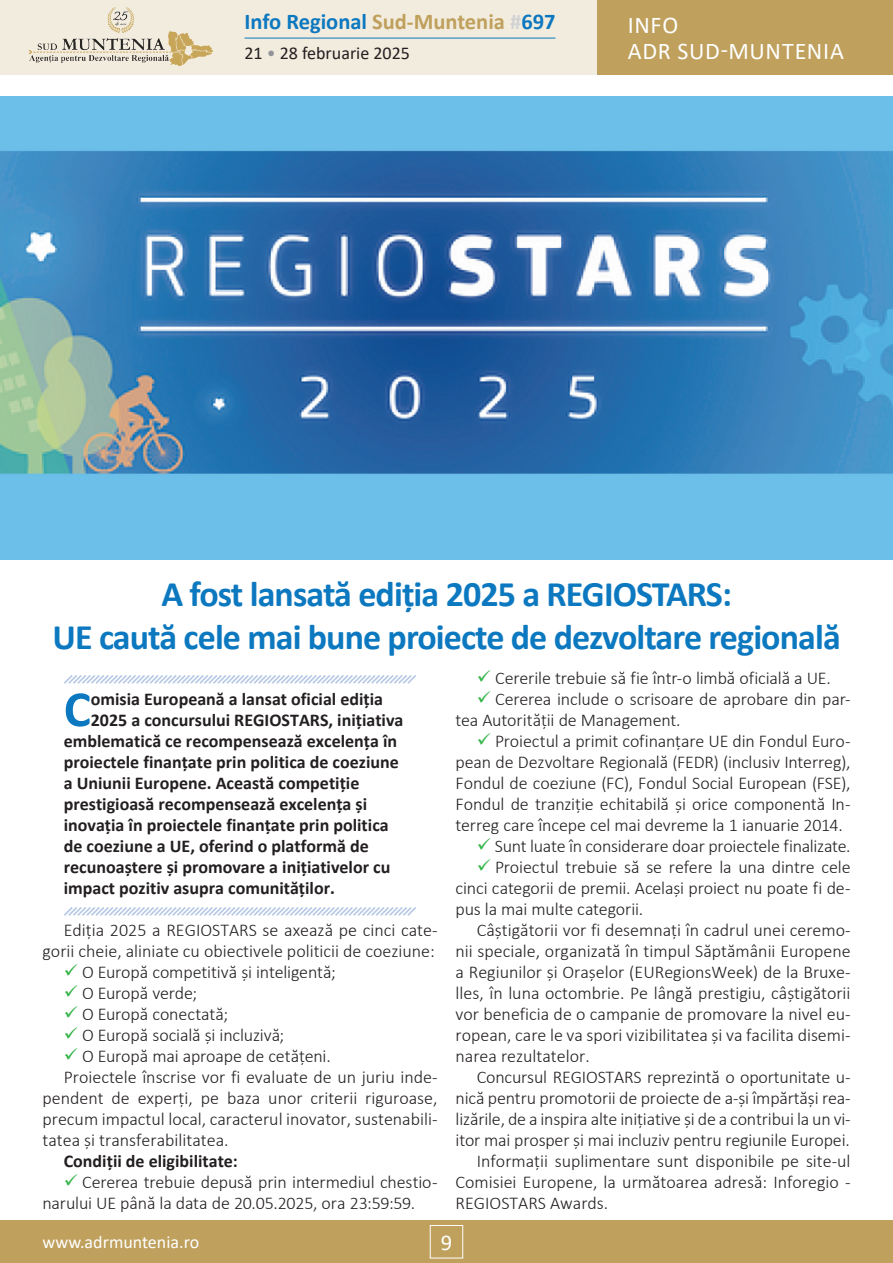
<style>
.page{position:relative;width:893px;height:1263px;background:#fff}
.page>*{position:absolute;margin:0;border:0;box-sizing:border-box;transform-origin:0 0}
.t1{font:700 51.15px "Calibri";color:#0c78bf}
.t2{font:700 36px/43.2px "Calibri";letter-spacing:-.025em;color:#0c78bf;text-align:center}
.t3{font:24px/25.5px "Calibri";letter-spacing:.03em;color:#fff}
.t4{font:700 22.5px "Calibri";color:#0c78bf}
.t5{font:22.5px "Calibri";color:#fff}
.t6{font:300 18px/21px "Calibri";color:#231f20}
.t7{font:700 18px "Calibri";color:#231f20}
.t8{font:18px "Calibri";color:#fff}
.t9{font:18px "Calibri";color:#231f20}
.s1{color:#bfa05c}
.s2{color:#d1d2d4}
.s3{color:#939598}
</style>
<div class="page">
<div style="left:0;top:1220px;width:893px;height:43px;background:#bfa05c"></div>
<div style="left:430px;top:1225px;width:33px;height:33px;border:1px solid #fff"></div>
<div style="left:0;top:0;width:893px;height:75px;background:#f2ecdf"></div>
<div style="left:597px;top:0;width:296px;height:75px;background:#bfa05c"></div>
<hr style="left:244px;top:38px;width:311px;height:1px;background:#0c78bf">
<img style="left:28px;top:7px;width:185px;height:59px">
<svg style="left:64px;top:675px;width:352px;height:9px"></svg>
<svg style="left:64px;top:907px;width:352px;height:9px"></svg>
<img style="left:0;top:96px;width:893px;height:463px">
<p class="t4" style="left:244px;top:6px;width:313px">Info Regional <span class="s1">Sud-Muntenia</span> <span class="s2">#</span>697</p>
<p class="t9" style="left:244px;top:41px;width:167px">21 <span class="s3">•</span> 28 februarie 2025</p>
<h3 class="t3" style="left:628px;top:12px;width:218px">INFO<br>ADR SUD-MUNTENIA</h3>
<h2 class="t2" style="left:53px;top:572px;width:790px">A fost lansată ediția 2025 a REGIOSTARS:<br>UE caută cele mai bune proiecte de dezvoltare regională</h2>
<h1 class="t1" style="left:64px;top:673px;width:29px">C</h1>
<p class="t7" style="left:91px;top:686px;width:294px">omisia Europeană a lansat oficial ediția</p>
<p class="t6" style="left:495px;top:667px;width:337px">Cererile trebuie să fie într-o limbă oficială a UE.</p>
<p class="t6" style="left:495px;top:688px;width:357px">Cererea include o scrisoare de aprobare din par-</p>
<p class="t6" style="left:456px;top:709px;width:227px">tea Autorității de Management.</p>
<p class="t6" style="left:495px;top:730px;width:357px">Proiectul a primit cofinanțare UE din Fondul Euro-</p>
<p class="t6" style="left:456px;top:751px;width:396px">pean de Dezvoltare Regională (FEDR) (inclusiv Interreg),</p>
<p class="t6" style="left:456px;top:773px;width:397px">Fondul de coeziune (FC), Fondul Social European (FSE),</p>
<p class="t6" style="left:456px;top:794px;width:396px">Fondul de tranziție echitabilă și orice componentă In-</p>
<p class="t6" style="left:456px;top:815px;width:389px">terreg care începe cel mai devreme la 1 ianuarie 2014.</p>
<p class="t6" style="left:495px;top:836px;width:357px">Sunt luate în considerare doar proiectele finalizate.</p>
<p class="t6" style="left:495px;top:857px;width:357px">Proiectul trebuie să se refere la una dintre cele</p>
<p class="t6" style="left:456px;top:878px;width:396px">cinci categorii de premii. Același proiect nu poate fi de-</p>
<p class="t6" style="left:456px;top:899px;width:189px">pus la mai multe categorii.</p>
<p class="t6" style="left:477px;top:920px;width:375px">Câștigătorii vor fi desemnați în cadrul unei ceremo-</p>
<p class="t6" style="left:456px;top:941px;width:396px">nii speciale, organizată în timpul Săptămânii Europene</p>
<p class="t6" style="left:456px;top:962px;width:396px">a Regiunilor și Orașelor (EURegionsWeek) de la Bruxe-</p>
<p class="t6" style="left:456px;top:983px;width:396px">lles, în luna octombrie. Pe lângă prestigiu, câștigătorii</p>
<p class="t6" style="left:456px;top:1004px;width:396px">vor beneficia de o campanie de promovare la nivel eu-</p>
<p class="t6" style="left:456px;top:1025px;width:396px">ropean, care le va spori vizibilitatea și va facilita disemi-</p>
<p class="t6" style="left:456px;top:1046px;width:136px">narea rezultatelor.</p>
<p class="t6" style="left:477px;top:1067px;width:375px">Concursul REGIOSTARS reprezintă o oportunitate u-</p>
<p class="t6" style="left:456px;top:1088px;width:397px">nică pentru promotorii de proiecte de a-și împărtăși rea-</p>
<p class="t6" style="left:456px;top:1109px;width:397px">lizările, de a inspira alte inițiative și de a contribui la un vi-</p>
<p class="t6" style="left:456px;top:1130px;width:396px">itor mai prosper și mai incluziv pentru regiunile Europei.</p>
<p class="t6" style="left:477px;top:1151px;width:375px">Informații suplimentare sunt disponibile pe site-ul</p>
<p class="t6" style="left:456px;top:1172px;width:396px">Comisiei Europene, la următoarea adresă: Inforegio -</p>
<p class="t6" style="left:456px;top:1193px;width:154px">REGIOSTARS Awards.</p>
<p class="t7" style="left:91px;top:707px;width:314px">2025 a concursului REGIOSTARS, inițiativa</p>
<p class="t7" style="left:64px;top:728px;width:335px">emblematică ce recompensează excelența în</p>
<p class="t7" style="left:64px;top:749px;width:337px">proiectele finanțate prin politica de coeziune</p>
<p class="t7" style="left:64px;top:770px;width:297px">a Uniunii Europene. Această competiție</p>
<p class="t7" style="left:64px;top:791px;width:305px">prestigioasă recompensează excelența și</p>
<p class="t7" style="left:64px;top:812px;width:326px">inovația în proiectele finanțate prin politica</p>
<p class="t7" style="left:64px;top:833px;width:306px">de coeziune a UE, oferind o platformă de</p>
<p class="t7" style="left:64px;top:854px;width:328px">recunoaștere și promovare a inițiativelor cu</p>
<p class="t7" style="left:64px;top:875px;width:273px">impact pozitiv asupra comunităților.</p>
<p class="t6" style="left:64px;top:919px;width:375px">Ediția 2025 a REGIOSTARS se axează pe cinci cate-</p>
<p class="t6" style="left:43px;top:940px;width:394px">gorii cheie, aliniate cu obiectivele politicii de coeziune:</p>
<p class="t6" style="left:82px;top:961px;width:255px">O Europă competitivă și inteligentă;</p>
<p class="t6" style="left:82px;top:982px;width:117px">O Europă verde;</p>
<p class="t6" style="left:82px;top:1003px;width:148px">O Europă conectată;</p>
<p class="t6" style="left:82px;top:1024px;width:204px">O Europă socială și incluzivă;</p>
<p class="t6" style="left:82px;top:1045px;width:250px">O Europă mai aproape de cetățeni.</p>
<p class="t6" style="left:64px;top:1066px;width:375px">Proiectele înscrise vor fi evaluate de un juriu inde-</p>
<p class="t6" style="left:43px;top:1087px;width:397px">pendent de experți, pe baza unor criterii riguroase,</p>
<p class="t6" style="left:43px;top:1108px;width:396px">precum impactul local, caracterul inovator, sustenabili-</p>
<p class="t6" style="left:43px;top:1129px;width:188px">tatea și transferabilitatea.</p>
<p class="t7" style="left:64px;top:1148px;width:176px">Condiții de eligibilitate:</p>
<p class="t6" style="left:43px;top:1171px;width:396px;text-indent:39px">Cererea trebuie depusă prin intermediul chestio&shy;narului UE până la data de 20.05.2025, ora 23:59:59.</p>
<p class="t8" style="left:43px;top:1230px;width:158px">www.adrmuntenia.ro</p>
<p class="t5" style="left:441px;top:1226px;width:13px">9</p>
</div>
